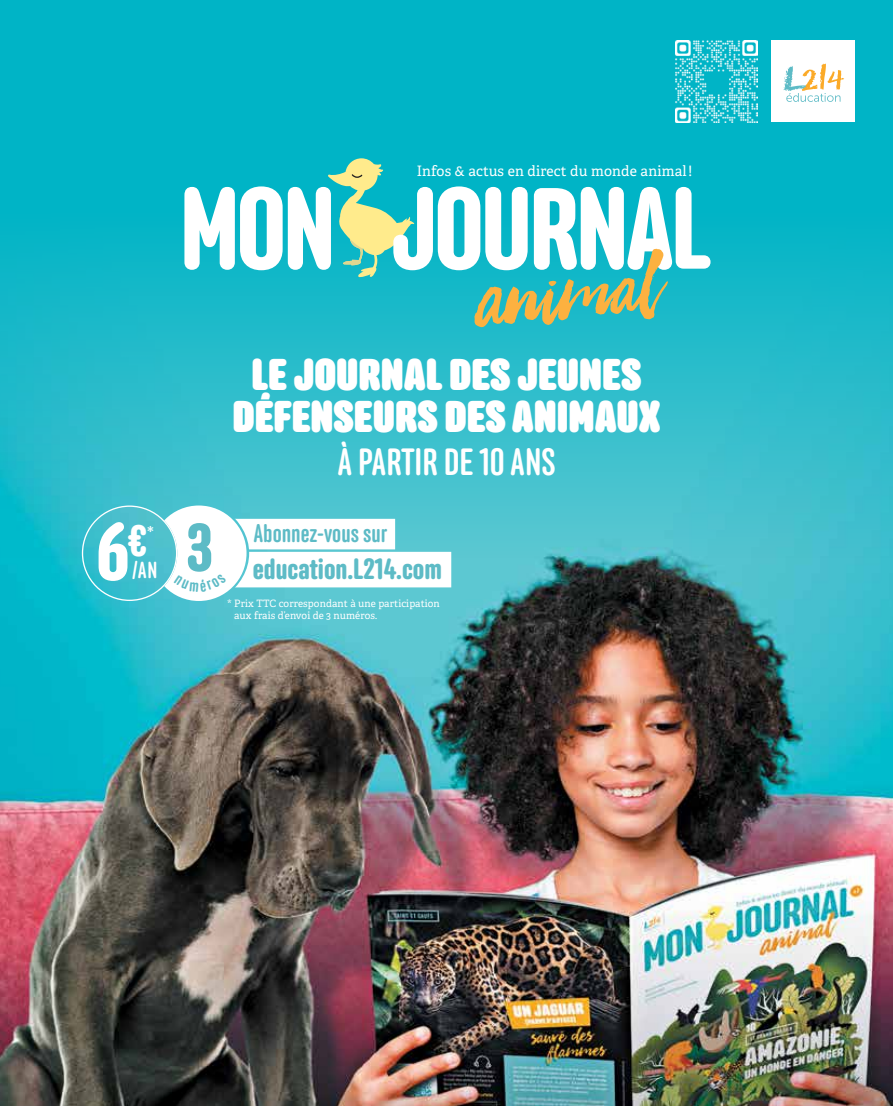
<style>
.page{position:relative;width:893px;height:1106px;background:#fff}
.page>*{position:absolute;margin:0;border:0;box-sizing:border-box;transform-origin:0 0}
.t1{font:600 115.05px "Anchor";letter-spacing:-.03em;color:#fff}
.t2{font:600 81.15px "Anchor";color:#fff}
.t3{font:600 66.9px "Anchor";color:#5dbbc6}
.t4{font:900 44.55px/41.8px "Anchor";color:#fff;text-align:center}
.t5{font:500 37.95px "Anchor";color:#fff}
.t6{font:600 29.25px "Anchor";color:#5dbbc6}
.t7{font:500 25.35px "Anchor";color:#5dbbc6}
.t8{font:500 22.95px "Anchor";color:#fff}
.t9{font:500 18.45px "Anchor";color:#fff}
.t10{font:14.4px "Adelle";letter-spacing:.01em;color:#fff}
.t11{font:10.2px/12.1px "Adelle";letter-spacing:.01em;color:#fff}
</style>
<div class="page">
<img style="left:0;top:0;width:893px;height:1106px">
<div style="left:771px;top:40px;width:84px;height:82px;background:#fff"></div>
<svg style="left:783px;top:63px;width:61px;height:39px"></svg>
<svg style="left:327px;top:158px;width:87px;height:119px;background:#5fc8b0"></svg>
<svg style="left:474px;top:249px;width:194px;height:78px;background:#50b5a3"></svg>
<div style="left:151px;top:505px;width:96px;height:96px;background:#fff;border-radius:50%"></div>
<img style="left:82px;top:505px;width:95px;height:96px">
<div style="left:233px;top:519px;width:162px;height:30px;background:#fff"></div>
<div style="left:233px;top:552px;width:218px;height:35px;background:#fff"></div>
<img style="left:676px;top:41px;width:81px;height:81px">
<div style="left:707px;top:72px;width:21px;height:21px;background:#00b4c6"></div>
<svg style="left:174px;top:573px;width:3px;height:19px"></svg>
<h3 class="t10" style="left:417px;top:162px;width:277px">Infos &amp; actus en direct du monde animal!</h3>
<h1 class="t1" style="left:179px;top:163px;width:533px">MON JOURNAL</h1>
<h3 class="t4" style="left:232px;top:353px;width:430px">LE JOURNAL DES JEUNES<br>DÉFENSEURS DES ANIMAUX</h3>
<h3 class="t5" style="left:337px;top:439px;width:220px">À PARTIR DE 10 ANS</h3>
<h2 class="t2" style="left:96px;top:505px;width:53px">6<sup>€</sup></h2>
<h3 class="t3" style="left:186px;top:509px;width:29px">3</h3>
<h3 class="t9" style="left:147px;top:521px;width:8px">*</h3>
<h3 class="t7" style="left:253px;top:519px;width:135px">Abonnez-vous sur</h3>
<h3 class="t6" style="left:253px;top:552px;width:191px">education.L214.com</h3>
<h3 class="t8" style="left:132px;top:557px;width:27px">/AN</h3>
<p class="t11" style="left:234px;top:597px;width:207px;text-indent:-7px">* Prix TTC correspondant à une participation aux frais d’envoi de 3 numéros.</p>
</div>
